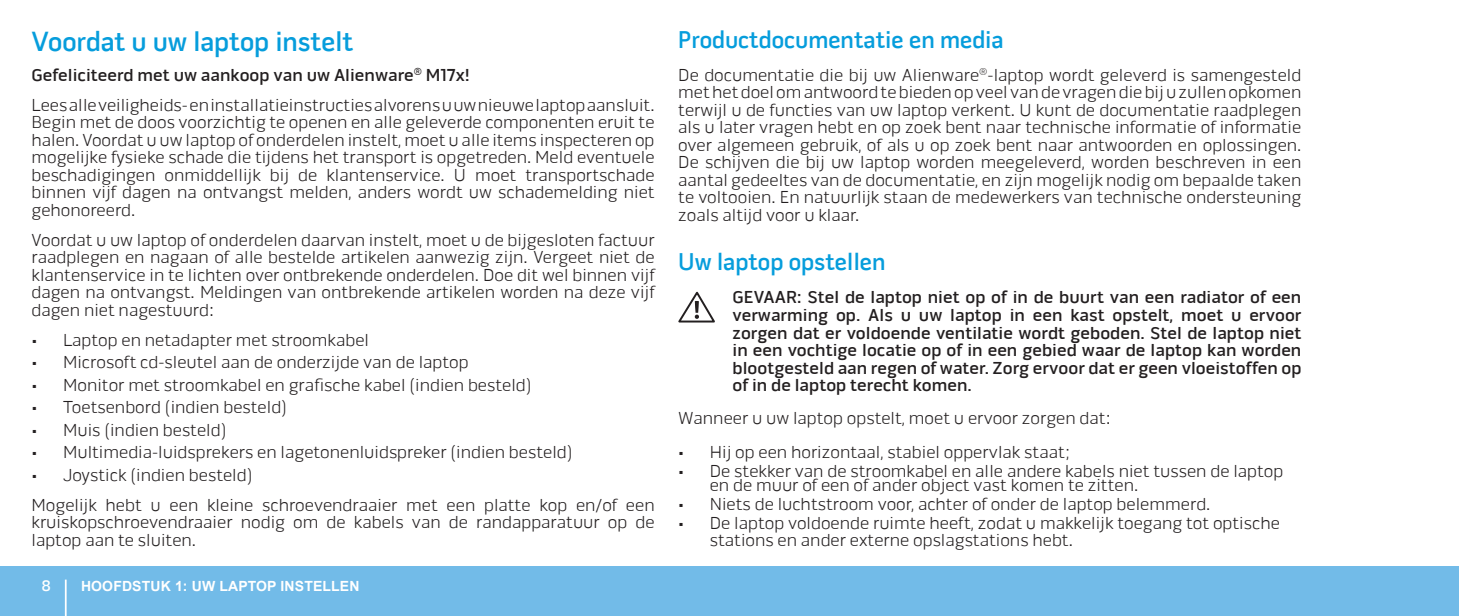
<style>
.page{position:relative;width:1459px;height:616px;background:#fff}
.page>*{position:absolute;margin:0;border:0;box-sizing:border-box;transform-origin:0 0}
.t1{font:600 28px "Pill Gothic 600 mg";color:#069ddc}
.t2{font:600 24.5px "Pill Gothic 600 mg";color:#069ddc}
.t3{font:300 17.5px/17.5px "Pill Alt 600 mg";color:#231f20}
.t4{font:500 17.5px/17.5px "Pill Alt 600 mg";color:#231f20;text-align:justify}
.t5{font:500 15.75px "Pill Alt 600 mg";color:#fff}
.t6{font:700 14px "Arial";letter-spacing:.01em;color:#fff}
.s1{font-weight:500}
</style>
<div class="page">
<div style="left:0;top:566px;width:1458px;height:49px;background:#72bbe8"></div>
<hr style="left:1458px;top:566px;width:1px;height:49px;background:#72bbe8">
<hr style="left:65px;top:579px;width:2px;height:36px;background:#fff">
<svg style="left:678px;top:291px;width:37px;height:31px"></svg>
<h1 class="t1" style="left:32px;top:24px;width:323px">Voordat u uw laptop instelt</h1>
<p class="t3" style="left:32px;top:60px;width:624px;line-height:29.9px"><span class="s1">Gefeliciteerd met uw aankoop van uw Alienware</span><sup>®</sup> <span class="s1">M17x!<br></span>Lees alle veiligheids- en installatieinstructies alvorens u uw nieuwe laptop aansluit.</p>
<p class="t3" style="left:32px;top:113px;width:624px;text-align:justify">Begin met de doos voorzichtig te openen en alle geleverde componenten eruit te halen. Voordat u uw laptop of onderdelen instelt, moet u alle items inspecteren op mogelijke fysieke schade die tijdens het transport is opgetreden. Meld eventuele beschadigingen onmiddellijk bij de klantenservice. U moet transportschade binnen vijf dagen na ontvangst melden, anders wordt uw schademelding niet gehonoreerd.</p>
<p class="t3" style="left:32px;top:231px;width:624px;text-align:justify">Voordat u uw laptop of onderdelen daarvan instelt, moet u de bijgesloten factuur raadplegen en nagaan of alle bestelde artikelen aanwezig zijn. Vergeet niet de klantenservice in te lichten over ontbrekende onderdelen. Doe dit wel binnen vijf dagen na ontvangst. Meldingen van ontbrekende artikelen worden na deze vijf dagen niet nagestuurd:</p>
<p class="t3" style="left:32px;top:331px;width:339px">• Laptop en netadapter met stroomkabel</p>
<p class="t3" style="left:32px;top:353px;width:439px">• Microsoft cd-sleutel aan de onderzijde van de laptop</p>
<p class="t3" style="left:32px;top:376px;width:502px">• Monitor met stroomkabel en grafische kabel (indien besteld)</p>
<p class="t3" style="left:32px;top:398px;width:257px">• Toetsenbord (indien besteld)</p>
<p class="t3" style="left:32px;top:421px;width:197px">• Muis (indien besteld)</p>
<p class="t3" style="left:32px;top:443px;width:542px">• Multimedia-luidsprekers en lagetonenluidspreker (indien besteld)</p>
<p class="t3" style="left:32px;top:459px;width:624px;line-height:29.9px">• Joystick (indien besteld)<br>Mogelijk hebt u een kleine schroevendraaier met een platte kop en/of een</p>
<p class="t3" style="left:32px;top:513px;width:624px">kruiskopschroevendraaier nodig om de kabels van de randapparatuur op de laptop aan te sluiten.</p>
<p class="t5" style="left:42px;top:576px;width:11px">8</p>
<p class="t6" style="left:81px;top:576px;width:280px">HOOFDSTUK 1: UW LAPTOP INSTELLEN</p>
<h2 class="t2" style="left:678px;top:25px;width:327px">Productdocumentatie en media</h2>
<p class="t3" style="left:678px;top:66px;width:624px;text-align:justify">De documentatie die bij uw Alienware<sup>®</sup>-laptop wordt geleverd is samengesteld met het doel om antwoord te bieden op veel van de vragen die bij u zullen opkomen terwijl u de functies van uw laptop verkent. U kunt de documentatie raadplegen als u later vragen hebt en op zoek bent naar technische informatie of informatie over algemeen gebruik, of als u op zoek bent naar antwoorden en oplossingen.<br>De schijven die bij uw laptop worden meegeleverd, worden beschreven in een aantal gedeeltes van de documentatie, en zijn mogelijk nodig om bepaalde taken te voltooien. En natuurlijk staan de medewerkers van technische ondersteuning zoals altijd voor u klaar.</p>
<h2 class="t2" style="left:678px;top:247px;width:209px">Uw laptop opstellen</h2>
<p class="t4" style="left:732px;top:288px;width:570px">GEVAAR: Stel de laptop niet op of in de buurt van een radiator of een verwarming op. Als u uw laptop in een kast opstelt, moet u ervoor zorgen dat er voldoende ventilatie wordt geboden. Stel de laptop niet in een vochtige locatie op of in een gebied waar de laptop kan worden blootgesteld aan regen of water. Zorg ervoor dat er geen vloeistoffen op of in de laptop terecht komen.</p>
<p class="t3" style="left:678px;top:409px;width:434px">Wanneer u uw laptop opstelt, moet u ervoor zorgen dat:</p>
<p class="t3" style="left:678px;top:442px;width:393px">• Hij op een horizontaal, stabiel oppervlak staat;</p>
<p class="t3" style="left:710px;top:463px;width:575px;line-height:14px;text-indent:-32px">• De stekker van de stroomkabel en alle andere kabels niet tussen de laptop en de muur of een of ander object vast komen te zitten.</p>
<p class="t3" style="left:678px;top:494px;width:534px">• Niets de luchtstroom voor, achter of onder de laptop belemmerd.</p>
<p class="t3" style="left:710px;top:513px;width:571px;text-indent:-32px">• De laptop voldoende ruimte heeft, zodat u makkelijk toegang tot optische stations en ander externe opslagstations hebt.</p>
</div>
